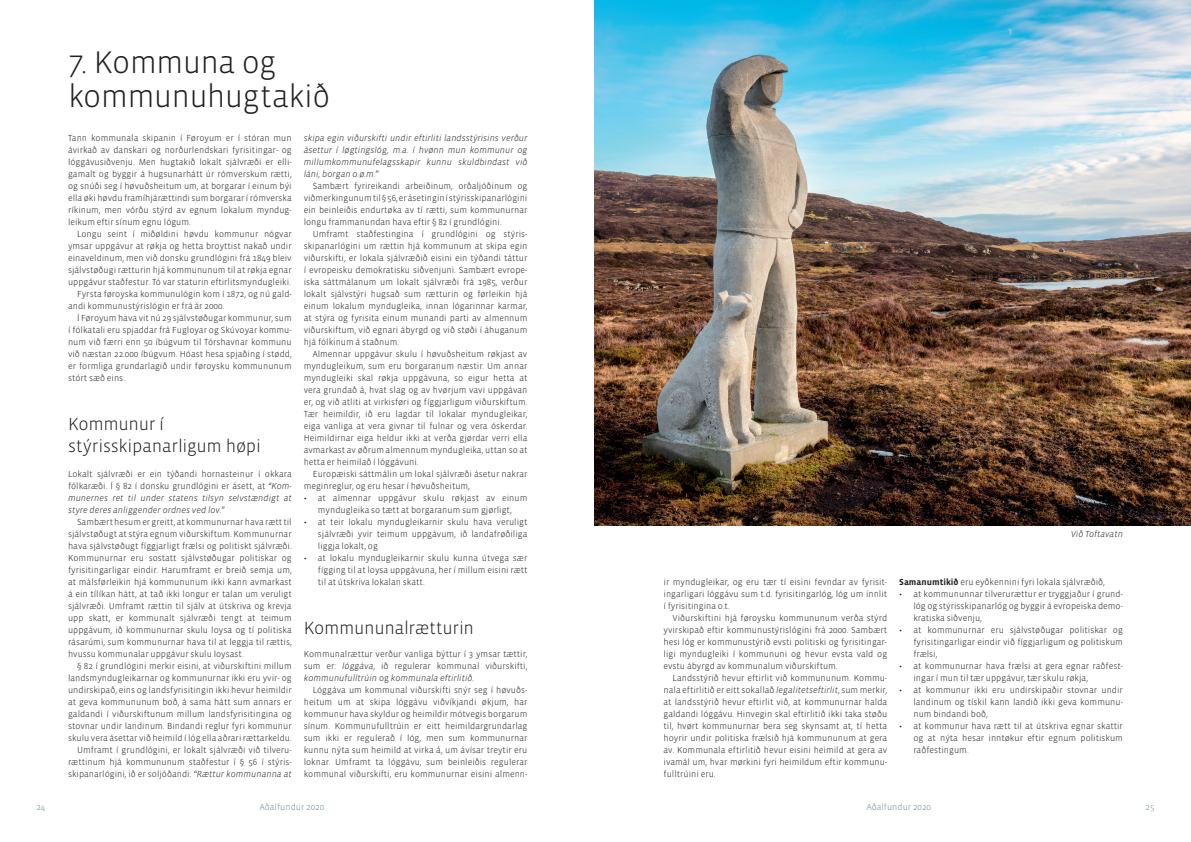
<style>
.page{position:relative;width:1191px;height:842px;background:#fff}
.page>*{position:absolute;margin:0;border:0;box-sizing:border-box;transform-origin:0 0}
.t1{font:300 32px/34px "Vista Sans OTCE";letter-spacing:-.025em;color:#231f20}
.t2{font:300 18px/22px "Vista Sans OTCE";letter-spacing:-.015em;color:#231f20}
.t3{font:300 9px/12px "Vista Sans OTCE";color:#231f20;text-align:justify}
.t4{font:italic 300 9px/12px "Vista Sans OTCE";color:#231f20;text-align:justify}
.t5{font:300 9px "Vista Sans OTCE";color:#688c94}
.s1{font-style:italic}
.s2{font-weight:700}
</style>
<div class="page">
<img style="left:594px;top:0;width:597px;height:525px">
<h1 class="t1" style="left:68px;top:44px;width:264px">7. Kommuna og kommunuhugtakið</h1>
<p class="t3" style="left:68px;top:132px;width:225px">Tann kommunala skipanin í Føroyum er í stóran mun ávirkað av danskari og norðurlendskari fyrisitingar- og lóggávusiðvenju. Men hugtakið lokalt sjálvræði er elli&shy;gamalt og byggir á hugsunarhátt úr rómverskum rætti, og snúði seg í høvuðsheitum um, at borgarar í einum býi ella øki høvdu framíhjárættindi sum borgarar í rómverska ríkinum, men vórðu stýrd av egnum lokalum myndug&shy;leikum eftir sínum egnu lógum.</p>
<p class="t3" style="left:77px;top:228px;width:216px">Longu seint í miðøldini høvdu kommunur nógvar</p>
<p class="t3" style="left:68px;top:240px;width:225px">ymsar uppgávur at røkja og hetta broyttist nakað undir</p>
<p class="t3" style="left:68px;top:252px;width:225px">einaveldinum, men við donsku grundlógini frá 1849 bleiv</p>
<p class="t3" style="left:68px;top:264px;width:225px">sjálvstøðugi rætturin hjá kommununum til at røkja egnar</p>
<p class="t3" style="left:68px;top:276px;width:224px">uppgávur staðfestur. Tó var staturin eftirlitsmyndugleiki.</p>
<p class="t3" style="left:77px;top:288px;width:216px">Fyrsta føroyska kommunulógin kom í 1872, og nú gald-</p>
<p class="t3" style="left:68px;top:300px;width:158px">andi kommunustýrislógin er frá ár 2000.</p>
<p class="t3" style="left:77px;top:312px;width:216px">Í Føroyum hava vit nú 29 sjálvstøðugar kommunur, sum</p>
<p class="t3" style="left:68px;top:324px;width:225px">í fólkatali eru spjaddar frá Fugloyar og Skúvoyar kommu-</p>
<p class="t3" style="left:68px;top:336px;width:225px">num við færri enn 50 íbúgvum til Tórshavnar kommunu</p>
<p class="t3" style="left:68px;top:348px;width:225px">við næstan 22.000 íbúgvum. Hóast hesa spjaðing í stødd,</p>
<p class="t3" style="left:68px;top:360px;width:225px">er formliga grundarlagið undir føroysku kommununum</p>
<p class="t3" style="left:68px;top:372px;width:58px">stórt sæð eins.</p>
<h2 class="t2" style="left:68px;top:412px;width:194px">Kommunur í stýrisskipanarligum høpi</h2>
<p class="t3" style="left:68px;top:468px;width:225px">Lokalt sjálvræði er ein týðandi hornasteinur í okkara fólkaræði. Í § 82 í donsku grundlógini er ásett, at <span class="s1">“Kom&shy;munernes ret til under statens tilsyn selvstændigt at styre deres anliggender ordnes ved lov.”</span></p>
<p class="t3" style="left:68px;top:516px;width:225px;text-indent:9px">Sambært hesum er greitt, at kommunurnar hava rætt til sjálvstøðugt at stýra egnum viðurskiftum. Kommunurnar hava sjálvstøðugt fíggjarligt frælsi og politiskt sjálvræði.<br>Kommunurnar eru sostatt sjálvstøðugar politiskar og fyrisitingarligar eindir. Harumframt er breið semja um, at málsførleikin hjá kommununum ikki kann avmarkast á ein tílíkan hátt, at tað ikki longur er talan um veruligt sjálvræði. Umframt rættin til sjálv at útskriva og krevja upp skatt, er kommunalt sjálvræði tengt at teimum uppgávum, ið kommunurnar skulu loysa og tí politiska rásarúmi, sum kommunurnar hava til at leggja til rættis, hvussu kommunalar uppgávur skulu loysast.</p>
<p class="t3" style="left:68px;top:660px;width:225px;text-align:right">§ 82 í grundlógini merkir eisini, at viðurskiftini millum landsmyndugleikarnar og kommunurnar ikki eru yvir- og undirskipað, eins og landsfyrisitingin ikki hevur heimildir at geva kommununum boð, á sama hátt sum annars er galdandi í viðurskiftunum millum landsfyrisitingina og stovnar undir landinum. Bindandi reglur fyri kommunur skulu vera ásettar við heimild í lóg ella aðrari rættarkeldu.<br>Umframt í grundlógini, er lokalt sjálvræði við tilveru&shy;rættinum hjá kommununum staðfestur í § 56 í stýris&shy;skipanarlógini, ið er soljóðandi: <span class="s1">“Rættur kommunanna at</span></p>
<p class="t4" style="left:304px;top:132px;width:225px">skipa egin viðurskifti undir eftirliti landsstýrisins verður ásettur í løgtingslóg, m.a. í hvønn mun kommunur og millumkommunufelagsskapir kunnu skuldbindast við láni, borgan o.ø.m.”</p>
<p class="t3" style="left:304px;top:180px;width:225px;text-indent:9px">Sambært fyrireikandi arbeiðinum, orðaljóðinum og viðmerkingunum til § 56, er ásetingin í stýrisskipanarlógini ein beinleiðis endurtøka av tí rætti, sum kommunurnar longu frammanundan hava eftir § 82 í grundlógini.</p>
<p class="t3" style="left:304px;top:228px;width:225px;text-indent:9px">Umframt staðfestingina í grundlógini og stýris&shy;skipanarlógini um rættin hjá kommunum at skipa egin viðurskifti, er lokala sjálvræðið eisini ein týðandi táttur í evropeisku demokratisku siðvenjuni. Sambært evrope&shy;iska sáttmálanum um lokalt sjálvræði frá 1985, verður lokalt sjálvstýri hugsað sum rætturin og førleikin hjá einum lokalum myndugleika, innan lógarinnar karmar, at stýra og fyrisita einum munandi parti av almennum viðurskiftum, við egnari ábyrgd og við støði í áhuganum hjá fólkinum á staðnum.</p>
<p class="t3" style="left:304px;top:348px;width:225px;text-indent:9px">Almennar uppgávur skulu í høvuðsheitum røkjast av myndugleikum, sum eru borgaranum næstir. Um annar myndugleiki skal røkja uppgávuna, so eigur hetta at vera grundað á, hvat slag og av hvørjum vavi uppgávan er, og við atliti at virkisføri og fíggjarligum viðurskiftum.<br>Tær heimildir, ið eru lagdar til lokalar myndugleikar, eiga vanliga at vera givnar til fulnar og vera óskerdar.<br>Heimildirnar eiga heldur ikki at verða gjørdar verri ella avmarkast av øðrum almennum myndugleika, uttan so at hetta er heimilað í lóggávuni.</p>
<p class="t3" style="left:304px;top:468px;width:225px;text-indent:9px">Europæiski sáttmálin um lokal sjálvræði ásetur nakrar meginreglur, og eru hesar í høvuðsheitum,</p>
<p class="t3" style="left:304px;top:492px;width:225px;text-align:center">• at almennar uppgávur skulu røkjast av einum myndugleika so tætt at borgaranum sum gjørligt,</p>
<p class="t3" style="left:318px;top:516px;width:211px;text-indent:-14px">• at teir lokalu myndugleikarnir skulu hava veruligt sjálvræði yvir teimum uppgávum, ið landafrøðiliga liggja lokalt, og</p>
<p class="t3" style="left:318px;top:552px;width:211px;text-indent:-14px">• at lokalu myndugleikarnir skulu kunna útvega sær fígging til at loysa uppgávuna, her í millum eisini rætt til at útskriva lokalan skatt.</p>
<h2 class="t2" style="left:304px;top:616px;width:172px">Kommununalrætturin</h2>
<p class="t3" style="left:304px;top:648px;width:225px">Kommunalrættur verður vanliga býttur í 3 ymsar tættir, sum er: <span class="s1">lóggáva</span>, ið regulerar kommunal viðurskifti, <span class="s1">kommunufulltrúin</span> og <span class="s1">kommunala eftirlitið.</span></p>
<p class="t3" style="left:304px;top:684px;width:225px;text-indent:9px">Lóggáva um kommunal viðurskifti snýr seg í høvuðs&shy;heitum um at skipa lóggávu viðvíkjandi økjum, har kommunur hava skyldur og heimildir mótvegis borgarum sínum. Kommunufulltrúin er eitt heimildargrundarlag sum ikki er regulerað í lóg, men sum kommunurnar kunnu nýta sum heimild at virka á, um ávísar treytir eru loknar. Umframt ta lóggávu, sum beinleiðis regulerar kommunal viðurskifti, eru kommunurnar eisini almenn-</p>
<p class="t4" style="left:1070px;top:528px;width:54px">Við Toftavatn</p>
<p class="t3" style="left:663px;top:576px;width:225px">ir myndugleikar, og eru tær tí eisini fevndar av fyrisit&shy;ingarligari lóggávu sum t.d. fyrisitingarlóg, lóg um innlit í fyrisitingina o.t.</p>
<p class="t3" style="left:663px;top:612px;width:225px;text-indent:9px">Viðurskiftini hjá føroysku kommununum verða stýrd yvirskipað eftir kommunustýrislógini frá 2000. Sambært hesi lóg er kommunustýrið evsti politiski og fyrisitingar&shy;ligi myndugleiki í kommununi og hevur evsta vald og evstu ábyrgd av kommunalum viðurskiftum.</p>
<p class="t3" style="left:663px;top:672px;width:225px;text-indent:9px">Landsstýrið hevur eftirlit við kommununum. Kommu&shy;nala eftirlitið er eitt sokallað <span class="s1">legalitetseftirlit</span>, sum merkir, at landsstýrið hevur eftirlit við, at kommunurnar halda galdandi lóggávu. Hinvegin skal eftirlitið ikki taka støðu til, hvørt kommunurnar bera seg skynsamt at, tí hetta hoyrir undir politiska frælsið hjá kommununum at gera av. Kommunala eftirlitið hevur eisini heimild at gera av ivamál um, hvar mørkini fyri heimildum eftir kommunu&shy;fulltrúini eru.</p>
<p class="t3" style="left:899px;top:576px;width:207px"><span class="s2">Samanumtikið</span> eru eyðkennini fyri lokala sjálvræðið,</p>
<p class="t3" style="left:913px;top:588px;width:211px;text-indent:-14px">• at kommununnar tilverurættur er tryggjaður í grund&shy;lóg og stýrisskipanarlóg og byggir á evropeiska demo&shy;kratiska siðvenju,</p>
<p class="t3" style="left:913px;top:624px;width:211px;text-indent:-14px">• at kommunurnar eru sjálvstøðugar politiskar og fyrisitingarligar eindir við fíggjarligum og politiskum frælsi,</p>
<p class="t3" style="left:913px;top:660px;width:211px;text-indent:-14px">• at kommunurnar hava frælsi at gera egnar raðfest&shy;ingar í mun til tær uppgávur, tær skulu røkja,</p>
<p class="t3" style="left:913px;top:684px;width:211px;text-indent:-14px">• at kommunur ikki eru undirskipaðir stovnar undir landinum og tískil kann landið ikki geva kommunu&shy;num bindandi boð,</p>
<p class="t3" style="left:913px;top:720px;width:211px;text-indent:-14px">• at kommunur hava rætt til at útskriva egnar skattir og at nýta hesar inntøkur eftir egnum politiskum raðfestingum.</p>
<p class="t5" style="left:36px;top:802px;width:10px">24</p>
<p class="t5" style="left:260px;top:802px;width:66px">Aðalfundur 2020</p>
<p class="t5" style="left:866px;top:802px;width:66px">Aðalfundur 2020</p>
<p class="t5" style="left:1145px;top:802px;width:10px">25</p>
</div>
